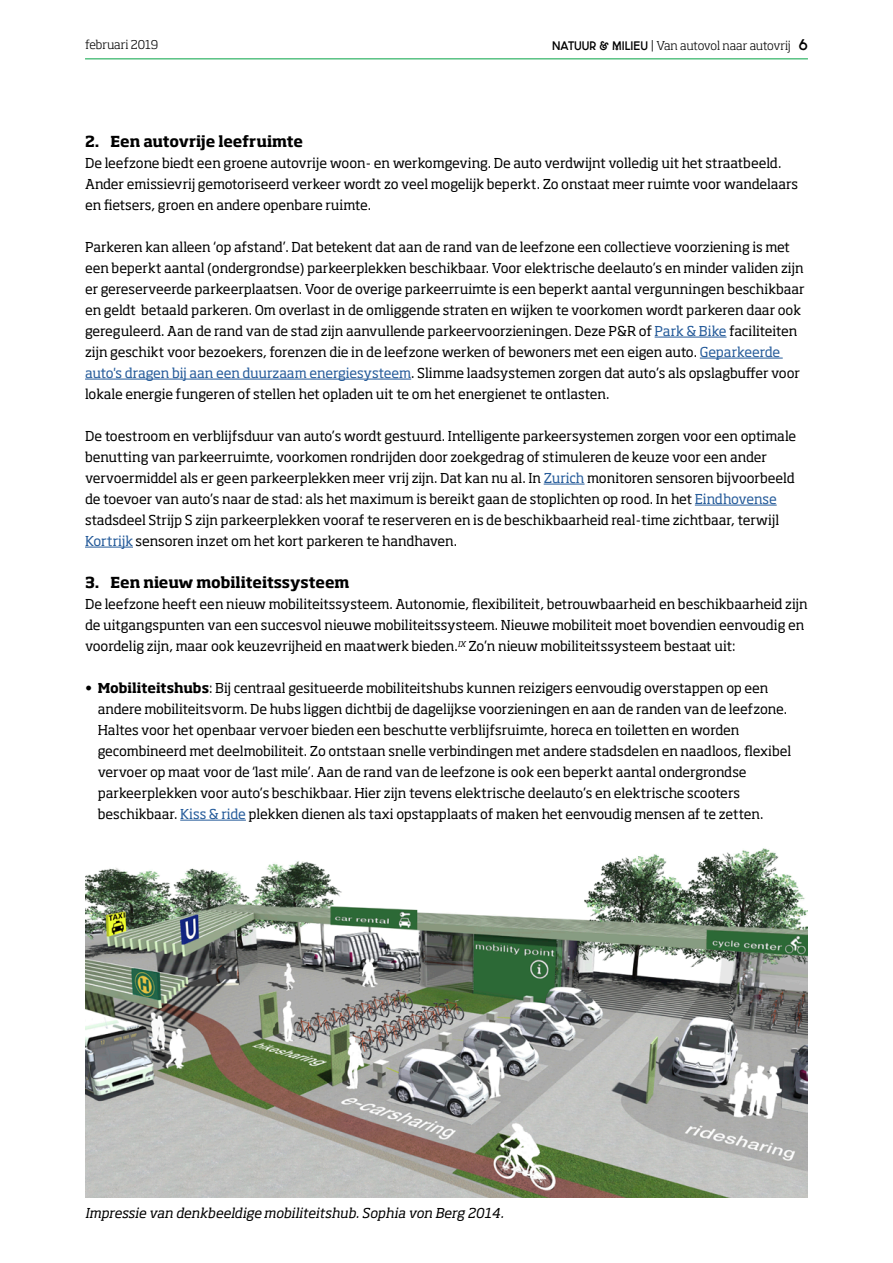
<style>
.page{position:relative;width:893px;height:1263px;background:#fff}
.page>*{position:absolute;margin:0;border:0;box-sizing:border-box;transform-origin:0 0}
.t1{font:700 15px "Soho Pro";letter-spacing:-.005em;color:#000}
.t2{font:13.5px/21px "Soho Std";letter-spacing:-.005em;color:#000}
.t3{font:italic 13.5px "Soho Std";letter-spacing:-.005em;color:#000}
.t4{font:300 12px "Soho Std";letter-spacing:-.035em;color:#000}
.t5{font:300 12px "Soho Std";letter-spacing:-.01em;color:#000}
.s1{font-family:"N&M Utrecht Bold";font-weight:400}
.s2{font-family:"N&M Utrecht Bold";font-weight:400;font-size:15px}
.s3{color:#255b9a}
.s4{font-family:"Soho Pro";font-weight:700}
</style>
<div class="page">
<hr style="left:85px;top:58px;width:723px;height:2px;background:#58c283">
<hr style="left:655px;top:337px;width:71px;height:1px;background:#255b9a">
<hr style="left:700px;top:358px;width:83px;height:1px;background:#255b9a">
<hr style="left:85px;top:379px;width:326px;height:1px;background:#255b9a">
<hr style="left:544px;top:484px;width:41px;height:1px;background:#255b9a">
<hr style="left:695px;top:505px;width:82px;height:1px;background:#255b9a">
<hr style="left:85px;top:547px;width:48px;height:1px;background:#255b9a">
<hr style="left:180px;top:820px;width:66px;height:1px;background:#255b9a">
<img style="left:85px;top:848px;width:723px;height:349px">
<p class="t5" style="left:85px;top:37px;width:75px">februari 2019</p>
<p class="t4" style="left:552px;top:38px;width:257px"><span class="s1">NATUUR &amp; MILIEU</span> | Van autovol naar autovrij <span class="s2">6</span></p>
<p class="t1" style="left:85px;top:131px;width:219px">2. Een autovrije leefruimte</p>
<p class="t2" style="left:85px;top:152px;width:715px">De leefzone biedt een groene autovrije woon- en werkomgeving. De auto verdwijnt volledig uit het straatbeeld.<br>Ander emissievrij gemotoriseerd verkeer wordt zo veel mogelijk beperkt. Zo onstaat meer ruimte voor wandelaars en fietsers, groen en andere openbare ruimte.</p>
<p class="t2" style="left:85px;top:236px;width:721px">Parkeren kan alleen ‘op afstand’. Dat betekent dat aan de rand van de leefzone een collectieve voorziening is met een beperkt aantal (ondergrondse) parkeerplekken beschikbaar. Voor elektrische deelauto’s en minder validen zijn er gereserveerde parkeerplaatsen. Voor de overige parkeerruimte is een beperkt aantal vergunningen beschikbaar en geldt betaald parkeren. Om overlast in de omliggende straten en wijken te voorkomen wordt parkeren daar ook gereguleerd. Aan de rand van de stad zijn aanvullende parkeervoorzieningen. Deze P&amp;R of <span class="s3">Park &amp; Bike</span> faciliteiten zijn geschikt voor bezoekers, forenzen die in de leefzone werken of bewoners met een eigen auto. <span class="s3">Geparkeerde auto's dragen bij aan een duurzaam energiesysteem</span>. Slimme laadsystemen zorgen dat auto’s als opslagbuffer voor lokale energie fungeren of stellen het opladen uit te om het energienet te ontlasten.</p>
<p class="t2" style="left:85px;top:425px;width:713px">De toestroom en verblijfsduur van auto’s wordt gestuurd. Intelligente parkeersystemen zorgen voor een optimale benutting van parkeerruimte, voorkomen rondrijden door zoekgedrag of stimuleren de keuze voor een ander vervoermiddel als er geen parkeerplekken meer vrij zijn. Dat kan nu al. In <span class="s3">Zurich</span> monitoren sensoren bijvoorbeeld de toevoer van auto’s naar de stad: als het maximum is bereikt gaan de stoplichten op rood. In het <span class="s3">Eindhovense </span>stadsdeel Strijp S zijn parkeerplekken vooraf te reserveren en is de beschikbaarheid real-time zichtbaar, terwijl <span class="s3">Kortrijk</span> sensoren inzet om het kort parkeren te handhaven.</p>
<p class="t1" style="left:85px;top:572px;width:266px">3. Een nieuw mobiliteitssysteem</p>
<p class="t2" style="left:85px;top:593px;width:724px">De leefzone heeft een nieuw mobiliteitssysteem. Autonomie, flexibiliteit, betrouwbaarheid en beschikbaarheid zijn de uitgangspunten van een succesvol nieuwe mobiliteitssysteem. Nieuwe mobiliteit moet bovendien eenvoudig en voordelig zijn, maar ook keuzevrijheid en maatwerk bieden.<sup>IX</sup> Zo’n nieuw mobiliteitssysteem bestaat uit:</p>
<p class="t2" style="left:98px;top:677px;width:695px;text-indent:-13px">• <span class="s4">Mobiliteitshubs</span>: Bij centraal gesitueerde mobiliteitshubs kunnen reizigers eenvoudig overstappen op een andere mobiliteitsvorm. De hubs liggen dichtbij de dagelijkse voorzieningen en aan de randen van de leefzone.<br>Haltes voor het openbaar vervoer bieden een beschutte verblijfsruimte, horeca en toiletten en worden gecombineerd met deelmobiliteit. Zo ontstaan snelle verbindingen met andere stadsdelen en naadloos, flexibel vervoer op maat voor de ‘last mile’. Aan de rand van de leefzone is ook een beperkt aantal ondergrondse parkeerplekken voor auto’s beschikbaar. Hier zijn tevens elektrische deelauto’s en elektrische scooters beschikbaar. <span class="s3">Kiss &amp; ride</span> plekken dienen als taxi opstapplaats of maken het eenvoudig mensen af te zetten.</p>
<p class="t3" style="left:85px;top:1205px;width:420px">Impressie van denkbeeldige mobiliteitshub. Sophia von Berg 2014.</p>
</div>
